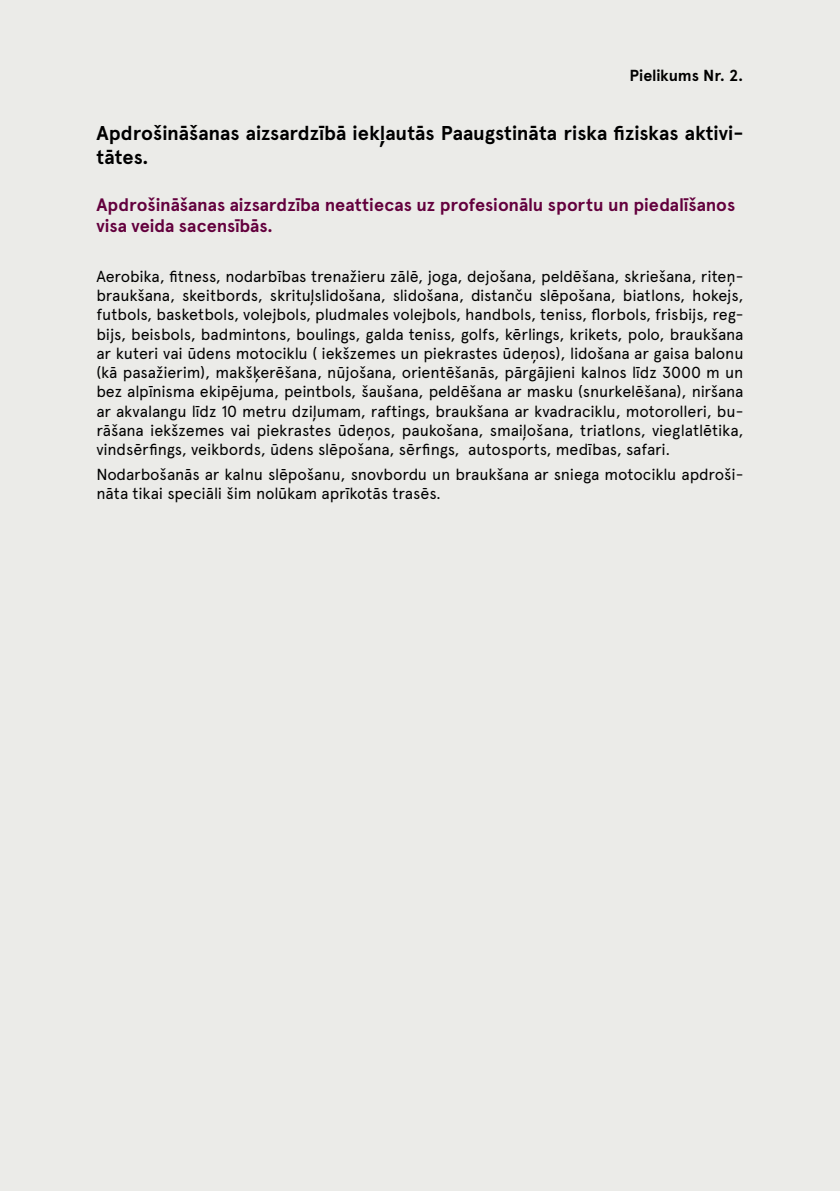
<style>
.page{position:relative;width:840px;height:1191px;background:#fff}
.page>*{position:absolute;margin:0;border:0;box-sizing:border-box;transform-origin:0 0}
.t1{font:700 20px/24px "Apercu Pro";color:#000}
.t2{font:700 18px/21.6px "Apercu Pro";color:#63003d}
.t3{font:16px/19.2px "Apercu Pro";letter-spacing:-.01em;color:#000;text-align:justify}
.t4{font:700 16px "Apercu Pro";color:#000}
</style>
<div class="page">
<div style="left:0;top:0;width:839px;height:1191px;background:#ebebe8"></div>
<p class="t4" style="left:629px;top:63px;width:115px">Pielikums Nr. 2.</p>
<p class="t1" style="left:96px;top:121px;width:648px">Apdrošināšanas aizsardzībā iekļautās Paaugstināta riska fiziskas aktivi&shy;tātes.</p>
<p class="t2" style="left:96px;top:193px;width:640px">Apdrošināšanas aizsardzība neattiecas uz profesionālu sportu un piedalīšanos visa veida sacensībās.</p>
<p class="t3" style="left:96px;top:266px;width:648px">Aerobika, fitness, nodarbības trenažieru zālē, joga, dejošana, peldēšana, skriešana, riteņ&shy;braukšana, skeitbords, skrituļslidošana, slidošana, distanču slēpošana, biatlons, hokejs, futbols, basketbols, volejbols, pludmales volejbols, handbols, teniss, florbols, frisbijs, reg&shy;bijs, beisbols, badmintons, boulings, galda teniss, golfs, kērlings, krikets, polo, braukšana ar kuteri vai ūdens motociklu ( iekšzemes un piekrastes ūdeņos), lidošana ar gaisa balonu (kā pasažierim), makšķerēšana, nūjošana, orientēšanās, pārgājieni kalnos līdz 3000 m un bez alpīnisma ekipējuma, peintbols, šaušana, peldēšana ar masku (snurkelēšana), niršana ar akvalangu līdz 10 metru dziļumam, raftings, braukšana ar kvadraciklu, motorolleri, bu&shy;rāšana iekšzemes vai piekrastes ūdeņos, paukošana, smaiļošana, triatlons, vieglatlētika, vindsērfings, veikbords, ūdens slēpošana, sērfings, autosports, medības, safari.</p>
<p class="t3" style="left:96px;top:463px;width:648px">Nodarbošanās ar kalnu slēpošanu, snovbordu un braukšana ar sniega motociklu apdroši&shy;nāta tikai speciāli šim nolūkam aprīkotās trasēs.</p>
</div>
